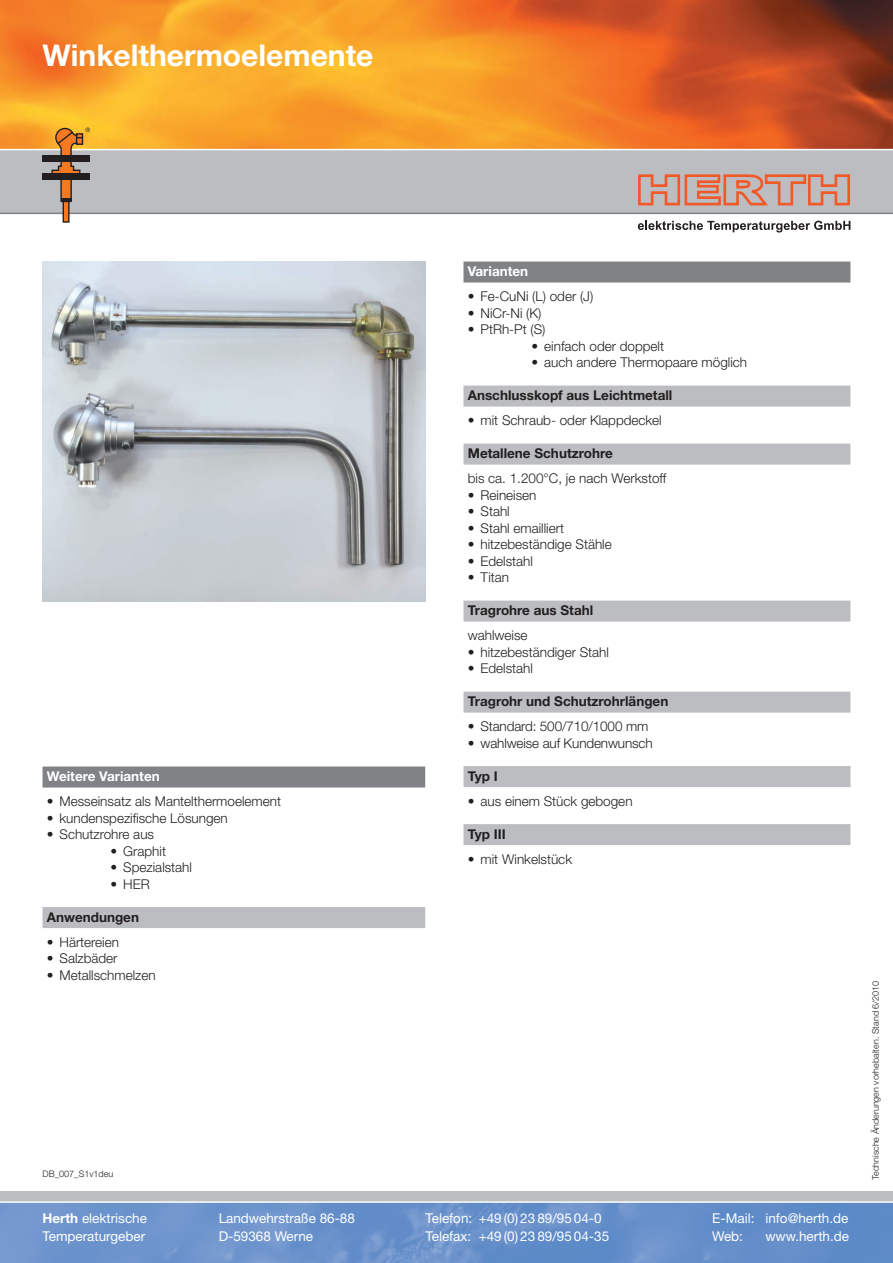
<style>
.page{position:relative;width:893px;height:1263px;background:#fff}
.page>*{position:absolute;margin:0;border:0;box-sizing:border-box;transform-origin:0 0}
.t1{font:700 30px "Helvetica Neue";color:#fff}
.t2{font:300 13.5px "Helvetica Neue";color:#231f20}
.t3{font:13.5px/18px "Helvetica Neue";color:#fff}
.t4{font:700 13.5px "Helvetica Neue";color:#231f20}
.t5{font:700 13.5px "Helvetica Neue";color:#fff}
.t6{font:300 9px "Helvetica Neue";color:#231f20}
.s1{font-weight:700}
</style>
<div class="page">
<img style="left:0;top:0;width:893px;height:149px">
<div style="left:0;top:149px;width:893px;height:64px;background:#bcbdc0"></div>
<hr style="left:0;top:149px;width:893px;height:1px;background:#fff">
<hr style="left:0;top:213px;width:893px;height:1px;background:#808285">
<img style="left:0;top:1203px;width:893px;height:60px">
<div style="left:0;top:1191px;width:893px;height:10px;background:#bcbdc0"></div>
<div style="left:60px;top:178px;width:12px;height:24px;background:#f47921;border:1px solid #231f20"></div>
<svg style="left:61px;top:198px;width:10px;height:3px"></svg>
<div style="left:63px;top:201px;width:6px;height:21px;background:#f47921"></div>
<div style="left:63px;top:201px;width:7px;height:22px;border:1px solid #231f20"></div>
<div style="left:43px;top:174px;width:47px;height:6px;background:#231f20"></div>
<div style="left:43px;top:155px;width:47px;height:6px;background:#231f20"></div>
<svg style="left:51px;top:128px;width:39px;height:46px"></svg>
<img style="left:43px;top:261px;width:382px;height:341px">
<div style="left:463px;top:262px;width:387px;height:21px;background:#808285"></div>
<div style="left:463px;top:386px;width:387px;height:21px;background:#bcbdc0"></div>
<div style="left:463px;top:444px;width:387px;height:21px;background:#bcbdc0"></div>
<div style="left:463px;top:601px;width:387px;height:21px;background:#bcbdc0"></div>
<div style="left:463px;top:692px;width:387px;height:21px;background:#bcbdc0"></div>
<div style="left:463px;top:766px;width:387px;height:21px;background:#bcbdc0"></div>
<div style="left:463px;top:824px;width:387px;height:21px;background:#bcbdc0"></div>
<div style="left:43px;top:766px;width:382px;height:21px;background:#808285"></div>
<div style="left:43px;top:907px;width:382px;height:21px;background:#bcbdc0"></div>
<svg style="left:638px;top:174px;width:212px;height:32px"></svg>
<svg style="left:638px;top:221px;width:212px;height:11px"></svg>
<h1 class="t1" style="left:43px;top:37px;width:332px">Winkelthermoelemente</h1>
<p class="t5" style="left:47px;top:768px;width:114px">Weitere Varianten</p>
<p class="t2" style="left:47px;top:793px;width:236px">• Messeinsatz als Mantelthermoelement</p>
<p class="t2" style="left:47px;top:810px;width:183px">• kundenspezifische Lösungen</p>
<p class="t2" style="left:47px;top:826px;width:109px">• Schutzrohre aus</p>
<p class="t2" style="left:111px;top:843px;width:57px">• Graphit</p>
<p class="t2" style="left:111px;top:859px;width:83px">• Spezialstahl</p>
<p class="t2" style="left:111px;top:876px;width:41px">• HER</p>
<p class="t4" style="left:47px;top:909px;width:94px">Anwendungen</p>
<p class="t2" style="left:47px;top:934px;width:74px">• Härtereien</p>
<p class="t2" style="left:47px;top:950px;width:72px">• Salzbäder</p>
<p class="t2" style="left:47px;top:967px;width:111px">• Metallschmelzen</p>
<p class="t6" style="left:43px;top:1168px;width:72px">DB_007_S1v1deu</p>
<p class="t5" style="left:468px;top:263px;width:62px">Varianten</p>
<p class="t2" style="left:468px;top:288px;width:127px">• Fe-CuNi (L) oder (J)</p>
<p class="t2" style="left:468px;top:305px;width:75px">• NiCr-Ni (K)</p>
<p class="t2" style="left:468px;top:321px;width:79px">• PtRh-Pt (S)</p>
<p class="t2" style="left:531px;top:338px;width:134px">• einfach oder doppelt</p>
<p class="t2" style="left:531px;top:354px;width:217px">• auch andere Thermopaare möglich</p>
<p class="t4" style="left:468px;top:387px;width:206px">Anschlusskopf aus Leichtmetall</p>
<p class="t2" style="left:468px;top:412px;width:196px">• mit Schraub- oder Klappdeckel</p>
<p class="t4" style="left:468px;top:445px;width:147px">Metallene Schutzrohre</p>
<p class="t2" style="left:468px;top:470px;width:200px">bis ca. 1.200°C, je nach Werkstoff</p>
<p class="t2" style="left:468px;top:487px;width:70px">• Reineisen</p>
<p class="t2" style="left:468px;top:503px;width:44px">• Stahl</p>
<p class="t2" style="left:468px;top:520px;width:98px">• Stahl emailliert</p>
<p class="t2" style="left:468px;top:536px;width:146px">• hitzebeständige Stähle</p>
<p class="t2" style="left:468px;top:553px;width:67px">• Edelstahl</p>
<p class="t2" style="left:468px;top:569px;width:43px">• Titan</p>
<p class="t4" style="left:468px;top:602px;width:127px">Tragrohre aus Stahl</p>
<p class="t2" style="left:468px;top:627px;width:61px">wahlweise</p>
<p class="t2" style="left:468px;top:644px;width:143px">• hitzebeständiger Stahl</p>
<p class="t2" style="left:468px;top:660px;width:67px">• Edelstahl</p>
<p class="t4" style="left:468px;top:693px;width:202px">Tragrohr und Schutzrohrlängen</p>
<p class="t2" style="left:468px;top:718px;width:182px">• Standard: 500/710/1000 mm</p>
<p class="t2" style="left:468px;top:735px;width:186px">• wahlweise auf Kundenwunsch</p>
<p class="t4" style="left:468px;top:768px;width:31px">Typ I</p>
<p class="t2" style="left:468px;top:793px;width:166px">• aus einem Stück gebogen</p>
<p class="t4" style="left:468px;top:826px;width:39px">Typ III</p>
<p class="t2" style="left:468px;top:851px;width:106px">• mit Winkelstück</p>
<p class="t3" style="left:43px;top:1208px;width:106px"><span class="s1">Herth</span> elektrische<br>Temperaturgeber</p>
<p class="t3" style="left:425px;top:1208px;width:185px">Telefon: +49 (0) 23 89/95 04-0<br>Telefax: +49 (0) 23 89/95 04-35</p>
<p class="t3" style="left:712px;top:1208px;width:138px">E-Mail: info@herth.de<br>Web:</p>
<p class="t3" style="left:219px;top:1208px;width:138px">Landwehrstraße 86-88<br>D-59368 Werne</p>
<p class="t3" style="left:765px;top:1226px;width:85px">www.herth.de</p>
<p class="t6" style="left:870px;top:1180px;width:201px;rotate:-90deg">Technische Änderungen vorhebalten. Stand 6/2010</p>
</div>
